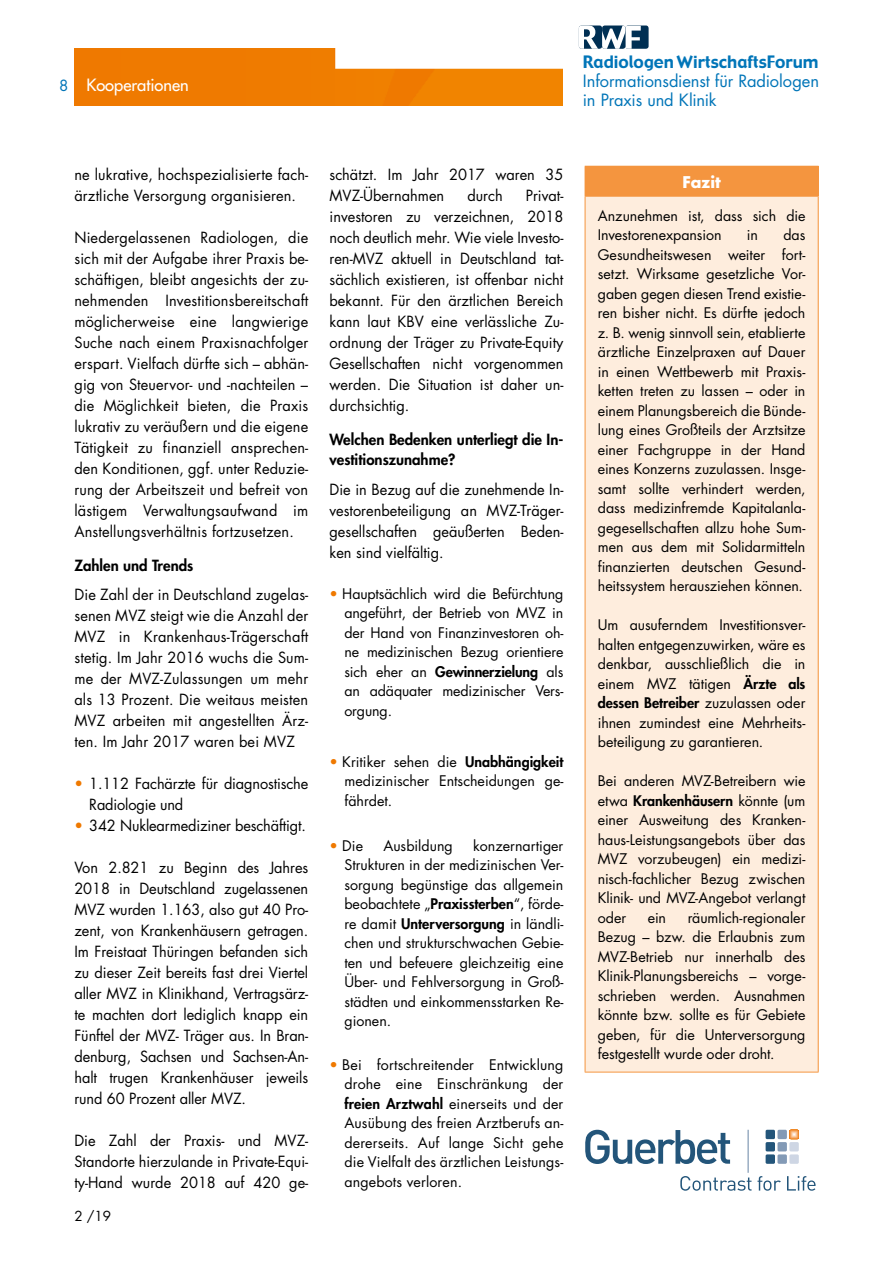
<style>
.page{position:relative;width:893px;height:1263px;background:#fff}
.page>*{position:absolute;margin:0;border:0;box-sizing:border-box;transform-origin:0 0}
.t1{font:16.65px "Gadget";color:#0075b8}
.t2{font:16.5px/18.8px "Futura Std";letter-spacing:-.005em;color:#0075b8}
.t3{font:500 16.5px "Futura Std";color:#fff}
.t4{font:700 15.75px "Futura Std";color:#fff}
.t5{font:15px/21px "Futura Std";color:#000;text-align:justify}
.t6{font:800 15px/19.5px "Futura Std";color:#000}
.t7{font:15px "Futura Std";color:#0074b7}
.t8{font:14.25px/19.5px "Futura Std";color:#000;text-align:justify}
.t9{font:13.5px "Futura Std";color:#000}
.s1{color:#ef7900}
.s2{font-weight:800}
</style>
<div class="page">
<div style="left:625px;top:26px;width:24px;height:23px;background:#002f53;border-radius:3px"></div>
<svg style="left:579px;top:26px;width:62px;height:23px"></svg>
<img style="left:74px;top:49px;width:489px;height:57px">
<svg style="left:680px;top:1176px;width:71px;height:15px"></svg>
<svg style="left:757px;top:1176px;width:24px;height:15px"></svg>
<svg style="left:787px;top:1176px;width:29px;height:15px"></svg>
<svg style="left:585px;top:1130px;width:145px;height:34px"></svg>
<hr style="left:748px;top:1130px;width:1px;height:43px;background:#6884a5">
<div style="left:766px;top:1130px;width:9px;height:9px;background:#23557a;border-radius:2px"></div>
<div style="left:777px;top:1130px;width:10px;height:9px;background:#839ab6;border-radius:2px"></div>
<div style="left:766px;top:1142px;width:9px;height:9px;background:#23557a;border-radius:2px"></div>
<div style="left:777px;top:1142px;width:10px;height:9px;background:#839ab6;border-radius:2px"></div>
<div style="left:789px;top:1142px;width:10px;height:9px;background:#ced6e4;border-radius:2px"></div>
<div style="left:766px;top:1154px;width:9px;height:10px;background:#23557a;border-radius:2px"></div>
<div style="left:777px;top:1154px;width:10px;height:10px;background:#839ab6;border-radius:2px"></div>
<div style="left:789px;top:1154px;width:10px;height:10px;background:#ced6e4;border-radius:2px"></div>
<svg style="left:789px;top:1130px;width:10px;height:9px"></svg>
<svg style="left:790px;top:1131px;width:8px;height:7px"></svg>
<svg style="left:791px;top:1131px;width:6px;height:6px"></svg>
<div style="left:585px;top:166px;width:233px;height:30px;background:#f4953f"></div>
<div style="left:585px;top:196px;width:233px;height:876px;background:#feeddd"></div>
<hr style="left:585px;top:166px;width:234px;height:1px;background:#f4953f">
<svg style="left:818px;top:167px;width:1px;height:29px"></svg>
<hr style="left:585px;top:196px;width:234px;height:1px;background:#f4953f">
<hr style="left:585px;top:197px;width:1px;height:875px;background:#f4953f">
<hr style="left:818px;top:197px;width:1px;height:875px;background:#f4953f">
<hr style="left:585px;top:1072px;width:234px;height:1px;background:#f4953f">
<p class="t7" style="left:59px;top:76px;width:11px">8</p>
<p class="t3" style="left:86px;top:74px;width:104px">Kooperationen</p>
<p class="t1" style="left:583px;top:52px;width:237px">Radiologen WirtschaftsForum</p>
<p class="t2" style="left:583px;top:72px;width:238px">Informationsdienst für Radiologen in Praxis und Klinik</p>
<p class="t5" style="left:74px;top:164px;width:235px">ne lukrative, hochspezialisierte fach&shy;ärztliche Versorgung organisieren.</p>
<p class="t5" style="left:74px;top:227px;width:235px">Niedergelassenen Radiologen, die sich mit der Aufgabe ihrer Praxis be&shy;schäftigen, bleibt angesichts der zu&shy;nehmenden Investitionsbereitschaft möglicherweise eine langwierige Suche nach einem Praxisnachfolger erspart. Vielfach dürfte sich – abhän&shy;gig von Steuervor- und -nachteilen – die Möglichkeit bieten, die Praxis lukrativ zu veräußern und die eigene Tätigkeit zu finanziell ansprechen&shy;den Konditionen, ggf. unter Reduzie&shy;rung der Arbeitszeit und befreit von lästigem Verwaltungsaufwand im Anstellungsverhältnis fortzusetzen.</p>
<p class="t6" style="left:74px;top:556px;width:120px">Zahlen und Trends</p>
<p class="t5" style="left:74px;top:584px;width:235px">Die Zahl der in Deutschland zugelas&shy;senen MVZ steigt wie die Anzahl der MVZ in Krankenhaus-Trägerschaft stetig. Im Jahr 2016 wuchs die Sum&shy;me der MVZ-Zulassungen um mehr als 13 Prozent. Die weitaus meisten MVZ arbeiten mit angestellten Ärz&shy;ten. Im Jahr 2017 waren bei MVZ</p>
<p class="t5" style="left:89px;top:773px;width:220px;text-indent:-15px"><span class="s1">•</span> 1.112 Fachärzte für diagnostische<br>Radiologie und</p>
<p class="t5" style="left:74px;top:815px;width:233px"><span class="s1">•</span> 342 Nuklearmediziner beschäftigt.</p>
<p class="t5" style="left:74px;top:857px;width:235px">Von 2.821 zu Beginn des Jahres 2018 in Deutschland zugelassenen MVZ wurden 1.163, also gut 40 Pro&shy;zent, von Krankenhäusern getragen.<br>Im Freistaat Thüringen befanden sich zu dieser Zeit bereits fast drei Viertel aller MVZ in Klinikhand, Vertragsärz&shy;te machten dort lediglich knapp ein Fünftel der MVZ- Träger aus. In Bran&shy;denburg, Sachsen und Sachsen-An&shy;halt trugen Krankenhäuser jeweils rund 60 Prozent aller MVZ.</p>
<p class="t5" style="left:74px;top:1130px;width:235px">Die Zahl der Praxis- und MVZ-Standorte hierzulande in Private-Equi&shy;ty-Hand wurde 2018 auf 420 ge-</p>
<p class="t9" style="left:74px;top:1207px;width:38px">2 /19</p>
<p class="t5" style="left:330px;top:164px;width:235px">schätzt. Im Jahr 2017 waren 35<br>MVZ-Übernahmen</p>
<p class="t5" style="left:467px;top:185px;width:37px">durch</p>
<p class="t5" style="left:330px;top:185px;width:235px;text-indent:196px">Privat&shy;investoren zu verzeichnen, 2018 noch deutlich mehr. Wie viele Investo&shy;ren-MVZ aktuell in Deutschland tat&shy;sächlich existieren, ist offenbar nicht bekannt. Für den ärztlichen Bereich kann laut KBV eine verlässliche Zu&shy;ordnung der Träger zu Private-Equity Gesellschaften nicht vorgenommen werden. Die Situation ist daher un&shy;durchsichtig.</p>
<p class="t6" style="left:330px;top:430px;width:235px">Welchen Bedenken unterliegt die In&shy;vestitionszunahme?</p>
<p class="t5" style="left:330px;top:479px;width:235px">Die in Bezug auf die zunehmende In&shy;vestorenbeteiligung an MVZ-Träger&shy;gesellschaften geäußerten Beden&shy;ken sind vielfältig.</p>
<p class="t8" style="left:344px;top:584px;width:220px;text-indent:-15px"><span class="s1">•</span> Hauptsächlich wird die Befürchtung angeführt, der Betrieb von MVZ in der Hand von Finanzinvestoren oh&shy;ne medizinischen Bezug orientiere sich eher an <span class="s2">Gewinnerzielung</span> als an adäquater medizinischer Vers&shy;orgung.</p>
<p class="t8" style="left:344px;top:752px;width:220px;text-indent:-15px"><span class="s1">•</span> Kritiker sehen die <span class="s2">Unabhängigkeit </span>medizinischer Entscheidungen ge&shy;fährdet.</p>
<p class="t8" style="left:330px;top:836px;width:35px"><span class="s1">•</span> Die</p>
<p class="t8" style="left:383px;top:836px;width:71px">Ausbildung</p>
<p class="t8" style="left:344px;top:836px;width:220px;text-indent:129px">konzernartiger Strukturen in der medizinischen Ver&shy;sorgung begünstige das allgemein beobachtete „<span class="s2">Praxissterben</span>“, förde&shy;re damit <span class="s2">Unterversorgung</span> in ländli&shy;chen und strukturschwachen Gebie&shy;ten und befeuere gleichzeitig eine Über- und Fehlversorgung in Groß&shy;städten und einkommensstarken Re&shy;gionen.</p>
<p class="t8" style="left:344px;top:1055px;width:220px;text-indent:-15px"><span class="s1">•</span> Bei fortschreitender Entwicklung drohe eine Einschränkung der <span class="s2">freien Arztwahl</span> einerseits und der Ausübung des freien Arztberufs an&shy;dererseits. Auf lange Sicht gehe die Vielfalt des ärztlichen Leistungs&shy;angebots verloren.</p>
<p class="t4" style="left:682px;top:171px;width:40px">Fazit</p>
<p class="t8" style="left:598px;top:206px;width:209px">Anzunehmen ist, dass sich die<br>Investorenexpansion</p>
<p class="t8" style="left:598px;top:225px;width:209px;text-indent:186px">das Gesundheitswesen weiter fort&shy;setzt. Wirksame gesetzliche Vor&shy;gaben gegen diesen Trend existie&shy;ren bisher nicht. Es dürfte jedoch z. B. wenig sinnvoll sein, etablierte ärztliche Einzelpraxen auf Dauer in einen Wettbewerb mit Praxis&shy;ketten treten zu lassen – oder in einem Planungsbereich die Bünde&shy;lung eines Großteils der Arztsitze einer Fachgruppe in der Hand eines Konzerns zuzulassen. Insge&shy;samt sollte verhindert werden, dass medizinfremde Kapitalanla&shy;gegesellschaften allzu hohe Sum&shy;men aus dem mit Solidarmitteln finanzierten deutschen Gesund&shy;heitssystem herausziehen können.</p>
<p class="t8" style="left:598px;top:615px;width:209px">Um ausuferndem Investitionsver&shy;halten entgegenzuwirken, wäre es denkbar, ausschließlich die in einem MVZ tätigen <span class="s2">Ärzte als dessen Betreiber</span> zuzulassen oder ihnen zumindest eine Mehrheits&shy;beteiligung zu garantieren.</p>
<p class="t8" style="left:598px;top:771px;width:209px">Bei anderen MVZ-Betreibern wie etwa <span class="s2">Krankenhäusern</span> könnte (um einer Ausweitung des Kranken&shy;haus-Leistungsangebots über das MVZ vorzubeugen) ein medizi&shy;nisch-fachlicher Bezug zwischen Klinik- und MVZ-Angebot verlangt oder</p>
<p class="t8" style="left:747px;top:225px;width:13px">in</p>
<p class="t8" style="left:598px;top:908px;width:209px;text-indent:90px">räumlich-regionaler Bezug – bzw. die Erlaubnis zum MVZ-Betrieb nur innerhalb des Klinik-Planungsbereichs – vorge&shy;schrieben werden. Ausnahmen könnte bzw. sollte es für Gebiete geben, für die Unterversorgung festgestellt wurde oder droht.</p>
<p class="t8" style="left:648px;top:908px;width:20px">ein</p>
</div>
